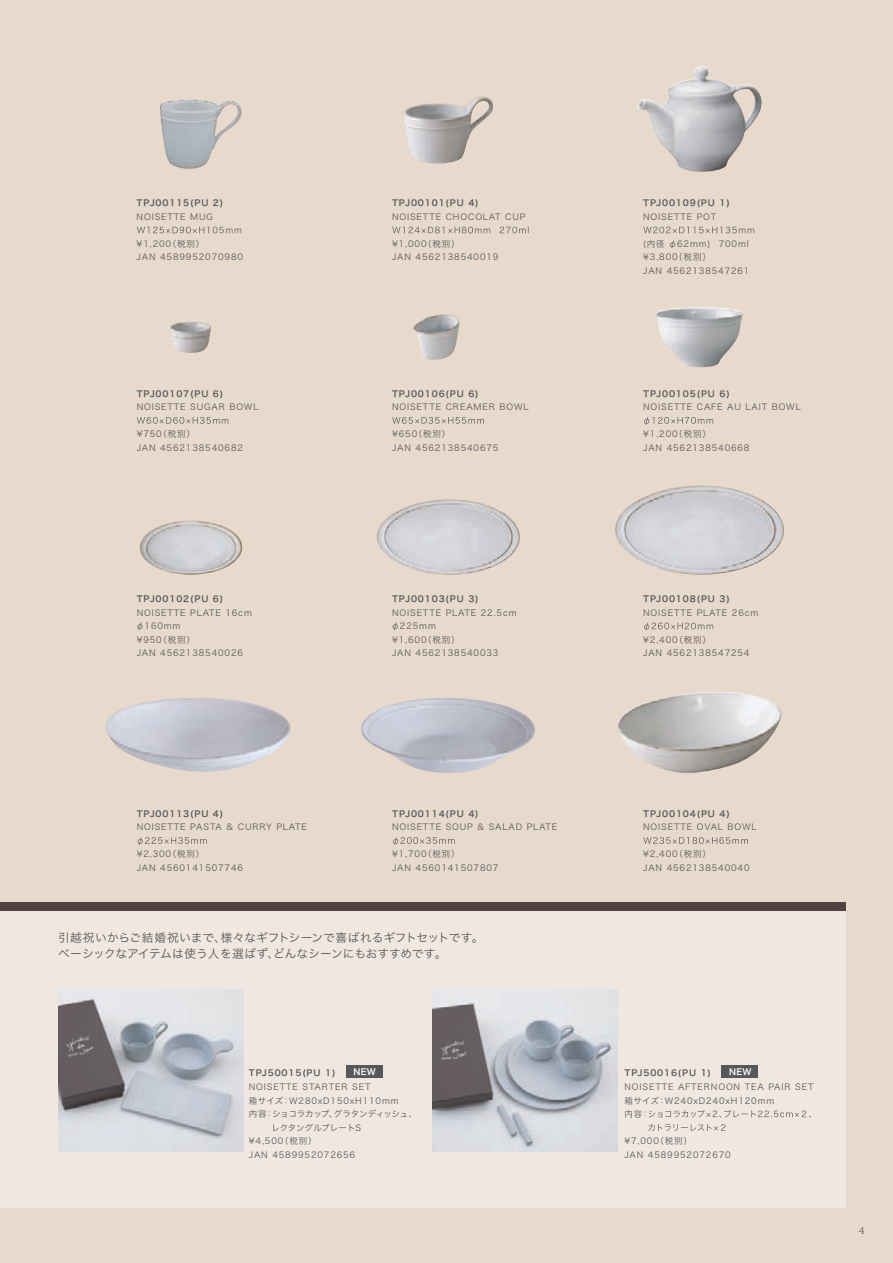
<style>
.page{position:relative;width:893px;height:1263px;background:#e7dacc}
.page>*{position:absolute;margin:0;border:0;box-sizing:border-box;transform-origin:0 0}
.t1{font:11.7px/16.6px "Hira Kaku Pro W3";color:#57585a}
.t2{font:9.6px "Harenosora Mincho";color:#514142}
.t3{font:8.55px/13.6px "Hira Kaku Pro W3";letter-spacing:.1em;color:#57585a}
.t4{font:8.55px "Hira Kaku Pro W6";letter-spacing:.1em;color:#57585a}
.t5{font:8.55px "Hira Kaku Pro W3";letter-spacing:-.02em;color:#57585a}
.t6{font:8.55px "Hira Kaku Pro W3";color:#57585a}
.t7{font:8.55px "Hira Kaku Pro W6";letter-spacing:.04em;color:#fff}
</style>
<div class="page">
<div style="left:0;top:903px;width:846px;height:305px;background:#f0e8e0"></div>
<div style="left:0;top:902px;width:846px;height:8px;background:#514142"></div>
<img style="left:377px;top:499px;width:143px;height:76px">
<img style="left:637px;top:66px;width:125px;height:106px">
<img style="left:404px;top:96px;width:89px;height:67px">
<img style="left:139px;top:520px;width:103px;height:55px">
<img style="left:656px;top:307px;width:87px;height:60px">
<img style="left:413px;top:314px;width:46px;height:46px">
<img style="left:170px;top:322px;width:41px;height:31px">
<img style="left:617px;top:692px;width:165px;height:81px">
<img style="left:615px;top:485px;width:169px;height:90px">
<img style="left:106px;top:698px;width:185px;height:73px">
<img style="left:361px;top:698px;width:175px;height:75px">
<img style="left:159px;top:99px;width:83px;height:70px">
<svg style="left:137px;top:227px;width:104px;height:6px"></svg>
<svg style="left:392px;top:227px;width:137px;height:6px"></svg>
<svg style="left:643px;top:227px;width:111px;height:6px"></svg>
<svg style="left:137px;top:417px;width:91px;height:7px"></svg>
<svg style="left:392px;top:417px;width:92px;height:7px"></svg>
<svg style="left:644px;top:417px;width:69px;height:8px"></svg>
<svg style="left:644px;top:623px;width:69px;height:7px"></svg>
<svg style="left:138px;top:837px;width:69px;height:8px"></svg>
<svg style="left:393px;top:837px;width:62px;height:8px"></svg>
<svg style="left:643px;top:837px;width:105px;height:7px"></svg>
<div style="left:346px;top:1066px;width:37px;height:12px;background:#57585a"></div>
<svg style="left:625px;top:1110px;width:186px;height:8px"></svg>
<svg style="left:648px;top:1124px;width:77px;height:7px"></svg>
<div style="left:722px;top:1066px;width:36px;height:12px;background:#57585a"></div>
<img style="left:432px;top:990px;width:186px;height:162px">
<img style="left:59px;top:990px;width:184px;height:162px">
<p class="t4" style="left:137px;top:195px;width:88px">TPJ00115(PU 2)</p>
<p class="t3" style="left:137px;top:209px;width:78px">NOISETTE MUG</p>
<p class="t3" style="left:137px;top:236px;width:108px">¥1,200（税別）<br>JAN 4589952070980</p>
<p class="t4" style="left:137px;top:386px;width:88px">TPJ00107(PU 6)</p>
<p class="t3" style="left:137px;top:399px;width:123px">NOISETTE SUGAR BOWL</p>
<p class="t3" style="left:137px;top:427px;width:108px">¥750（税別）<br>JAN 4562138540682</p>
<p class="t4" style="left:137px;top:591px;width:88px">TPJ00102(PU 6)</p>
<p class="t3" style="left:136px;top:605px;width:118px">NOISETTE PLATE 16cm φ160mm<br>¥950（税別）<br>JAN 4562138540026</p>
<p class="t4" style="left:392px;top:195px;width:88px">TPJ00101(PU 4)</p>
<p class="t3" style="left:392px;top:209px;width:135px">NOISETTE CHOCOLAT CUP</p>
<p class="t3" style="left:392px;top:236px;width:108px">¥1,000（税別）<br>JAN 4562138540019</p>
<p class="t4" style="left:392px;top:386px;width:88px">TPJ00106(PU 6)</p>
<p class="t3" style="left:392px;top:399px;width:138px">NOISETTE CREAMER BOWL</p>
<p class="t3" style="left:392px;top:427px;width:108px">¥650（税別）<br>JAN 4562138540675</p>
<p class="t4" style="left:392px;top:591px;width:88px">TPJ00103(PU 3)</p>
<p class="t3" style="left:391px;top:605px;width:127px">NOISETTE PLATE 22.5cm φ225mm<br>¥1,600（税別）<br>JAN 4562138540033</p>
<p class="t4" style="left:643px;top:195px;width:88px">TPJ00109(PU 1)</p>
<p class="t3" style="left:643px;top:209px;width:75px">NOISETTE POT</p>
<p class="t3" style="left:643px;top:236px;width:108px">(内径 φ62mm) 700ml ¥3,800（税別）<br>JAN 4562138547261</p>
<p class="t4" style="left:643px;top:385px;width:88px">TPJ00105(PU 6)</p>
<p class="t3" style="left:643px;top:399px;width:159px">NOISETTE CAFE AU LAIT BOWL</p>
<p class="t3" style="left:643px;top:427px;width:108px">¥1,200（税別）<br>JAN 4562138540668</p>
<p class="t4" style="left:643px;top:591px;width:88px">TPJ00108(PU 3)</p>
<p class="t3" style="left:643px;top:605px;width:117px">NOISETTE PLATE 26cm</p>
<p class="t3" style="left:643px;top:632px;width:108px">¥2,400（税別）<br>JAN 4562138547254</p>
<p class="t4" style="left:137px;top:806px;width:88px">TPJ00113(PU 4)</p>
<p class="t3" style="left:137px;top:819px;width:172px">NOISETTE PASTA &amp; CURRY PLATE</p>
<p class="t3" style="left:137px;top:847px;width:108px">¥2,300（税別）<br>JAN 4560141507746</p>
<p class="t4" style="left:392px;top:806px;width:88px">TPJ00114(PU 4)</p>
<p class="t3" style="left:392px;top:819px;width:167px">NOISETTE SOUP &amp; SALAD PLATE</p>
<p class="t3" style="left:392px;top:847px;width:108px">¥1,700（税別）<br>JAN 4560141507807</p>
<h1 class="t1" style="left:58px;top:928px;width:427px">引越祝いからご結婚祝いまで、様々なギフトシーンで喜ばれるギフトセットです。ベーシックなアイテムは使う人を選ばず、どんなシーンにもおすすめです。</h1>
<p class="t4" style="left:643px;top:806px;width:88px">TPJ00104(PU 4)</p>
<p class="t3" style="left:643px;top:819px;width:115px">NOISETTE OVAL BOWL</p>
<p class="t3" style="left:643px;top:847px;width:108px">¥2,400（税別）<br>JAN 4562138540040</p>
<p class="t7" style="left:353px;top:1064px;width:24px">NEW</p>
<p class="t4" style="left:624px;top:1065px;width:88px">TPJ50016(PU 1)</p>
<p class="t3" style="left:624px;top:1079px;width:191px">NOISETTE AFTERNOON TEA PAIR SET箱サイズ：W240xD240xH120mm</p>
<p class="t3" style="left:624px;top:1134px;width:108px">¥7,000（税別）<br>JAN 4589952072670</p>
<p class="t7" style="left:729px;top:1064px;width:24px">NEW</p>
<p class="t4" style="left:249px;top:1065px;width:88px">TPJ50015(PU 1)</p>
<p class="t3" style="left:249px;top:1079px;width:123px">NOISETTE STARTER SET</p>
<p class="t3" style="left:249px;top:1093px;width:151px">箱サイズ：W280xD150xH110mm</p>
<p class="t5" style="left:249px;top:1106px;width:170px">内容：ショコラカップ、グラタンディッシュ、</p>
<p class="t6" style="left:271px;top:1120px;width:91px">レクタングルプレートS</p>
<p class="t3" style="left:249px;top:1134px;width:69px">¥4,500（税別）</p>
<p class="t3" style="left:249px;top:1147px;width:108px">JAN 4589952072656</p>
<p class="t2" style="left:859px;top:1225px;width:7px">4</p>
</div>
